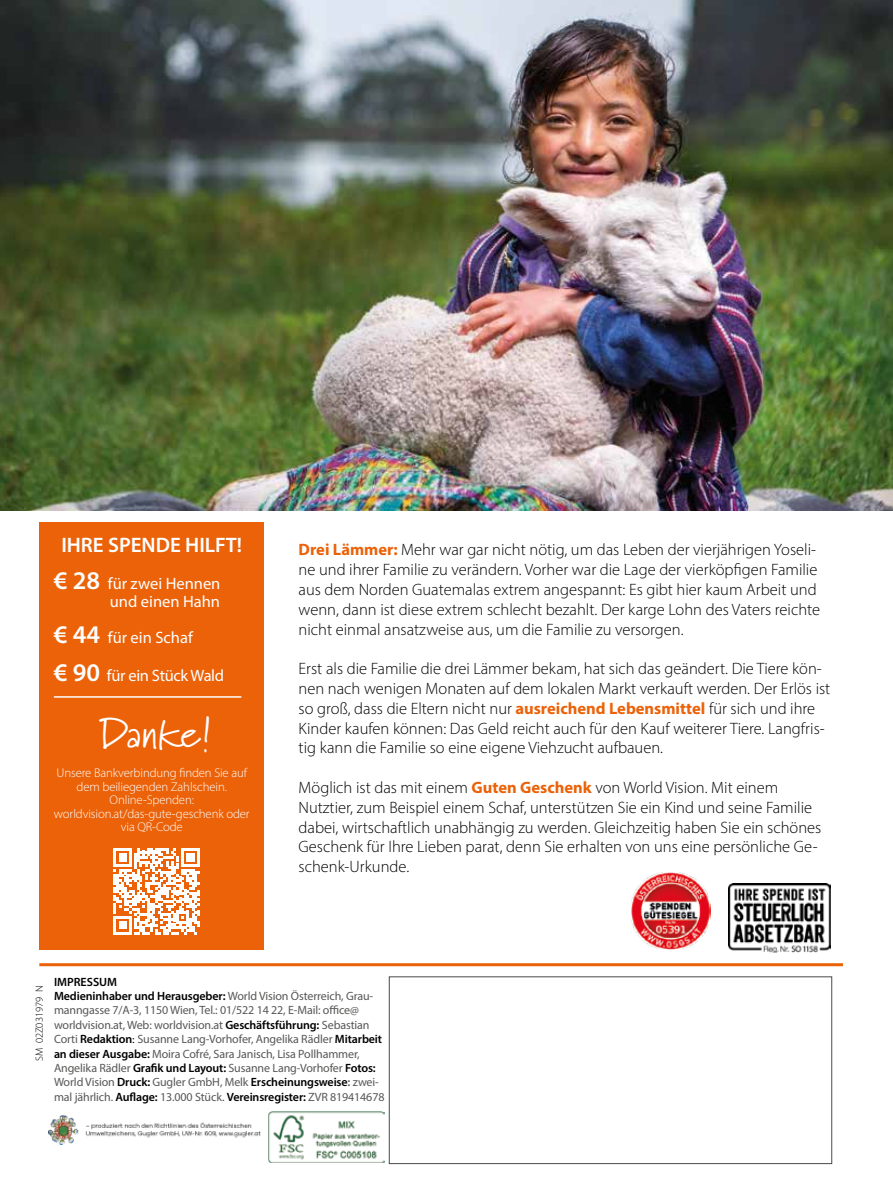
<style>
.page{position:relative;width:893px;height:1191px;background:#fff}
.page>*{position:absolute;margin:0;border:0;box-sizing:border-box;transform-origin:0 0}
.t1{font:42px "Marydale";letter-spacing:-.015em;color:#fff}
.t2{font:600 21px "Myriad Pro";color:#fff}
.t3{font:300 16.5px/19.8px "Myriad Pro";color:#000}
.t4{font:16.5px/18px "Myriad Pro";color:#fff;text-align:right}
.t5{font:16.5px "Myriad Pro";letter-spacing:-.02em;color:#fff}
.t6{font:300 12.75px/13.5px "Myriad Pro";letter-spacing:-.01em;color:#fff;text-align:center}
.t7{font:12px/14.4px "Myriad Pro";letter-spacing:-.01em;color:#575756}
.t8{font:300 10.5px "Myriad Pro";color:#000}
.s1{font-weight:600;font-size:25.5px}
.s2{font-weight:700;color:#eb6209}
.s3{font-weight:600;color:#000}
.s4{font-family:"Minion Pro";color:#000}
.s5{font-weight:600}
</style>
<div class="page">
<div style="left:389px;top:976px;width:443px;height:187px;border:1px solid #4a4a49"></div>
<hr style="left:39px;top:963px;width:804px;height:3px;background:#eb6209">
<img style="left:48px;top:1116px;width:213px;height:29px">
<img style="left:0;top:0;width:893px;height:510px">
<div style="left:39px;top:522px;width:225px;height:427px;background:#eb6209"></div>
<hr style="left:54px;top:696px;width:187px;height:1px;background:#fff">
<img style="left:729px;top:883px;width:101px;height:69px">
<img style="left:631px;top:872px;width:79px;height:77px">
<svg style="left:113px;top:848px;width:87px;height:86px"></svg>
<img style="left:269px;top:1111px;width:116px;height:51px">
<p class="t2" style="left:61px;top:531px;width:182px">IHRE SPENDE HILFT!</p>
<p class="t4" style="left:54px;top:574px;width:168px"><span class="s1">€ 28</span> für zwei Hennen und einen Hahn</p>
<p class="t4" style="left:54px;top:628px;width:141px"><span class="s1">€ 44</span> für ein Schaf</p>
<p class="t5" style="left:54px;top:665px;width:172px"><span class="s1">€ 90</span> für ein Stück Wald</p>
<h1 class="t1" style="left:99px;top:708px;width:114px">Danke!</h1>
<p class="t6" style="left:54px;top:766px;width:197px">Unsere Bankverbindung finden Sie auf dem beiliegenden Zahlschein.<br>Online-Spenden: worldvision.at/das-gute-geschenk oder via QR-Code</p>
<p class="t3" style="left:299px;top:540px;width:523px"><span class="s2">Drei Lämmer:</span> Mehr war gar nicht nötig, um das Leben der vierjährigen Yoseli&shy;ne und ihrer Familie zu verändern. Vorher war die Lage der vierköpfigen Familie aus dem Norden Guatemalas extrem angespannt: Es gibt hier kaum Arbeit und wenn, dann ist diese extrem schlecht bezahlt. Der karge Lohn des Vaters reichte nicht einmal ansatzweise aus, um die Familie zu versorgen.</p>
<p class="t3" style="left:299px;top:658px;width:533px">Erst als die Familie die drei Lämmer bekam, hat sich das geändert. Die Tiere kön&shy;nen nach wenigen Monaten auf dem lokalen Markt verkauft werden. Der Erlös ist so groß, dass die Eltern nicht nur <span class="s2">ausreichend Lebensmittel</span> für sich und ihre Kinder kaufen können: Das Geld reicht auch für den Kauf weiterer Tiere. Langfris&shy;tig kann die Familie so eine eigene Viehzucht aufbauen.</p>
<p class="t3" style="left:299px;top:777px;width:524px">Möglich ist das mit einem <span class="s2">Guten Geschenk</span> von World Vision. Mit einem Nutztier, zum Beispiel einem Schaf, unterstützen Sie ein Kind und seine Familie dabei, wirtschaftlich unabhängig zu werden. Gleichzeitig haben Sie ein schönes Geschenk für Ihre Lieben parat, denn Sie erhalten von uns eine persönliche Ge&shy;schenk-Urkunde.</p>
<p class="t8" style="left:33px;top:1061px;width:77px;rotate:-90deg">SM 02Z031979 N</p>
<p class="t7" style="left:54px;top:974px;width:332px"><span class="s3">IMPRESSUM<br>Medieninhaber und Herausgeber:</span> World Vision Österreich, Grau&shy;manngasse 7/A-3, 1150 Wien, Tel.: 01/522 14 22, E-Mail: office@ worldvision.at, Web: worldvision.at <span class="s3">Geschäftsführung:</span> Sebastian Corti <span class="s3">Redaktion</span><span class="s4">:</span> Susanne Lang-Vorhofer, Angelika Rädler <span class="s3">Mitarbeit an dieser Ausgabe:</span> Moira Cofré, Sara Janisch, Lisa Pollhammer, Angelika Rädler <span class="s3">Grafik und Layout:</span> Susanne Lang-Vorhofer <span class="s3">Fotos:<br></span>World Vision <span class="s3">Druck:</span> Gugler GmbH, Melk <span class="s3">Erscheinungsweise</span><span class="s5">:</span> zwei&shy;mal jährlich. <span class="s3">Auflage:</span> 13.000 Stück. <span class="s3">Vereinsregister:</span> ZVR 819414678</p>
</div>
